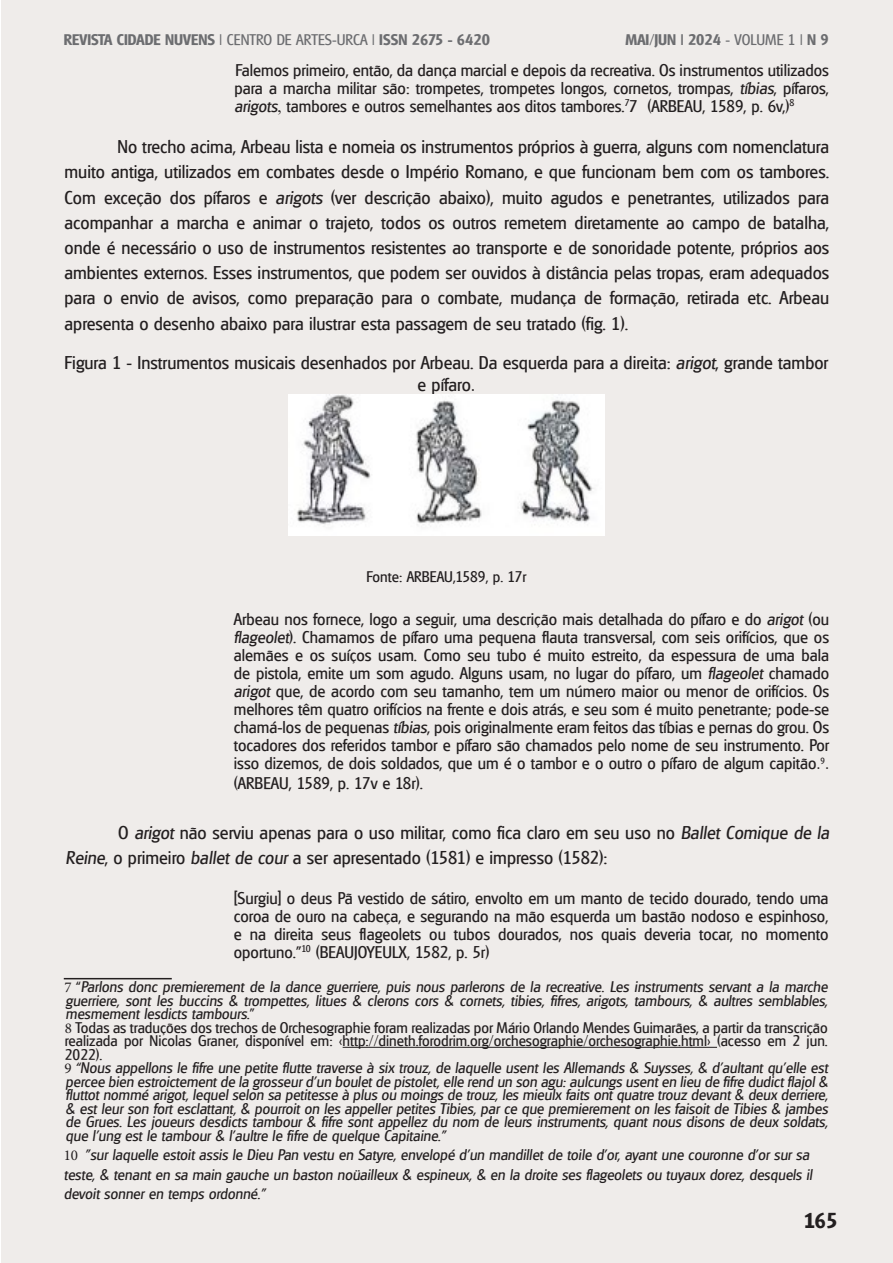
<style>
.page{position:relative;width:893px;height:1263px;background:#fff}
.page>*{position:absolute;margin:0;border:0;box-sizing:border-box;transform-origin:0 0}
.t1{font:700 21px "Glasgow";color:#231f20}
.t2{font:18px/25.2px "Glasgow";color:#231f20;text-align:justify}
.t3{font:16.5px/18px "Glasgow";color:#231f20;text-align:justify}
.t4{font:italic 15px/13.5px "Glasgow";color:#231f20}
.t5{font:700 15px "Glasgow";color:#6c6d70}
.t6{font:15px "Glasgow";color:#231f20}
.s1{font-weight:400}
.s2{font-style:italic}
.s3{font-family:"Times New Roman"}
.s4{font-family:"Minion Pro";font-style:normal}
.s5{font-style:normal}
</style>
<div class="page">
<div style="left:2px;top:0;width:891px;height:1263px;background:#efecea"></div>
<img style="left:288px;top:394px;width:317px;height:141px">
<hr style="left:64px;top:978px;width:108px;height:1px;background:#231f20">
<hr style="left:343px;top:1047px;width:374px;height:1px;background:#231f20">
<p class="t5" style="left:64px;top:30px;width:428px">REVISTA CIDADE NUVENS <span class="s1">| CENTRO DE ARTES-URCA |</span> ISSN 2675 - 6420</p>
<p class="t5" style="left:626px;top:30px;width:205px">MAI/JUN | 2024 <span class="s1">- VOLUME 1 |</span> N 9</p>
<p class="t3" style="left:234px;top:61px;width:596px">Falemos primeiro, então, da dança marcial e depois da recreativa. Os instrumentos utilizados para a marcha militar são: trompetes, trompetes longos, cornetos, trompas, <span class="s2">tíbias</span>, pífaros, <span class="s2">arigots</span><span class="s3">,</span> tambores e outros semelhantes aos ditos tambores.<sup>7</sup>7 (ARBEAU, 1589, p. 6v,)<sup>8</sup></p>
<p class="t2" style="left:65px;top:134px;width:766px;text-indent:53px">No trecho acima, Arbeau lista e nomeia os instrumentos próprios à guerra, alguns com nomenclatura muito antiga, utilizados em combates desde o Império Romano, e que funcionam bem com os tambores.<br>Com exceção dos pífaros e <span class="s2">arigots</span> (ver descrição abaixo), muito agudos e penetrantes, utilizados para acompanhar a marcha e animar o trajeto, todos os outros remetem diretamente ao campo de batalha, onde é necessário o uso de instrumentos resistentes ao transporte e de sonoridade potente, próprios aos ambientes externos. Esses instrumentos, que podem ser ouvidos à distância pelas tropas, eram adequados para o envio de avisos, como preparação para o combate, mudança de formação, retirada etc. Arbeau apresenta o desenho abaixo para ilustrar esta passagem de seu tratado (fig. 1).</p>
<p class="t2" style="left:65px;top:352px;width:765px;line-height:21.6px;text-align:center">Figura 1 - Instrumentos musicais desenhados por Arbeau. Da esquerda para a direita: <span class="s2">arigot</span>, grande tambor e pífaro<span class="s3">.</span></p>
<p class="t6" style="left:366px;top:567px;width:162px">Fonte: ARBEAU,1589, p. 17r</p>
<p class="t3" style="left:234px;top:610px;width:597px">Arbeau nos fornece, logo a seguir, uma descrição mais detalhada do pífaro e do <span class="s2">arigot</span> (ou <span class="s2">flageolet</span>). Chamamos de pífaro uma pequena flauta transversal, com seis orifícios, que os alemães e os suíços usam. Como seu tubo é muito estreito, da espessura de uma bala de pistola, emite um som agudo. Alguns usam, no lugar do pífaro, um <span class="s2">flageolet</span> chamado <span class="s2">arigot</span> que, de acordo com seu tamanho, tem um número maior ou menor de orifícios. Os melhores têm quatro orifícios na frente e dois atrás, e seu som é muito penetrante; pode-se chamá-los de pequenas <span class="s2">tíbias</span>, pois originalmente eram feitos das tíbias e pernas do grou. Os tocadores dos referidos tambor e pífaro são chamados pelo nome de seu instrumento. Por isso dizemos, de dois soldados, que um é o tambor e o outro o pífaro de algum capitão<span class="s3">.</span><sup>9</sup><span class="s3">.</span></p>
<p class="t3" style="left:234px;top:774px;width:191px">(ARBEAU, 1589, p. 17v e 18r).</p>
<p class="t2" style="left:66px;top:820px;width:765px;text-indent:52px">O <span class="s2">arigot</span> não serviu apenas para o uso militar, como fica claro em seu uso no <span class="s2">Ballet Comique de la<br>Reine</span>, o primeiro <span class="s2">ballet de cour</span> a ser apresentado (1581) e impresso (1582):</p>
<p class="t3" style="left:234px;top:889px;width:596px">[Surgiu] o deus Pã vestido de sátiro, envolto em um manto de tecido dourado, tendo uma coroa de ouro na cabeça, e segurando na mão esquerda um bastão nodoso e espinhoso, e na direita seus flageolets ou tubos dourados, nos quais deveria tocar, no momento oportuno.”<sup>10</sup> (BEAUJOYEULX, 1582, p. 5r)</p>
<p class="t4" style="left:64px;top:980px;width:765px"><span class="s4">7</span> <span class="s5">“</span>Parlons donc premierement de la dance guerriere, puis nous parlerons de la recreative. Les instruments servant a la marche guerriere, sont les buccins &amp; trompettes, litues &amp; clerons cors &amp; cornets, tibies, fifres, arigots, tambours, &amp; aultres semblables, mesmement lesdicts tambours.<span class="s5">”<br></span><span class="s4">8</span> <span class="s5">Todas as traduções dos trechos de Orchesographie foram realizadas por Mário Orlando Mendes Guimarães, a partir da transcrição realizada por Nicolas Graner, disponível em: &lt;http://dineth.forodrim.org/orchesographie/orchesographie.html&gt; (acesso em 2 jun.<br>2022).<br></span><span class="s4">9</span> “Nous appellons le fifre une petite flutte traverse à six trouz, de laquelle usent les Allemands &amp; Suysses, &amp; d'aultant qu'elle est percee bien estroictement de la grosseur d'un boulet de pistolet, elle rend un son agu: aulcungs usent en lieu de fifre dudict flajol &amp; fluttot nommé arigot, lequel selon sa petitesse à plus ou moings de trouz, les mieulx faits ont quatre trouz devant &amp; deux derriere, &amp; est leur son fort esclattant, &amp; pourroit on les appeller petites Tibies, par ce que premierement on les faisoit de Tibies &amp; jambes de Grues. Les joueurs desdicts tambour &amp; fifre sont appellez du nom de leurs instruments, quant nous disons de deux soldats, que l'ung est le tambour &amp; l'aultre le fifre de quelque Capitaine.”</p>
<p class="t4" style="left:64px;top:1145px;width:750px;line-height:19.5px"><span class="s4">10</span> ”sur laquelle estoit assis le Dieu Pan vestu en Satyre, envelopé d’un mandillet de toile d’or, ayant une couronne d’or sur sa teste, &amp; tenant en sa main gauche un baston noüailleux &amp; espineux, &amp; en la droite ses flageolets ou tuyaux dorez, desquels il devoit sonner en temps ordonné.”</p>
<h1 class="t1" style="left:804px;top:1208px;width:35px">165</h1>
</div>
